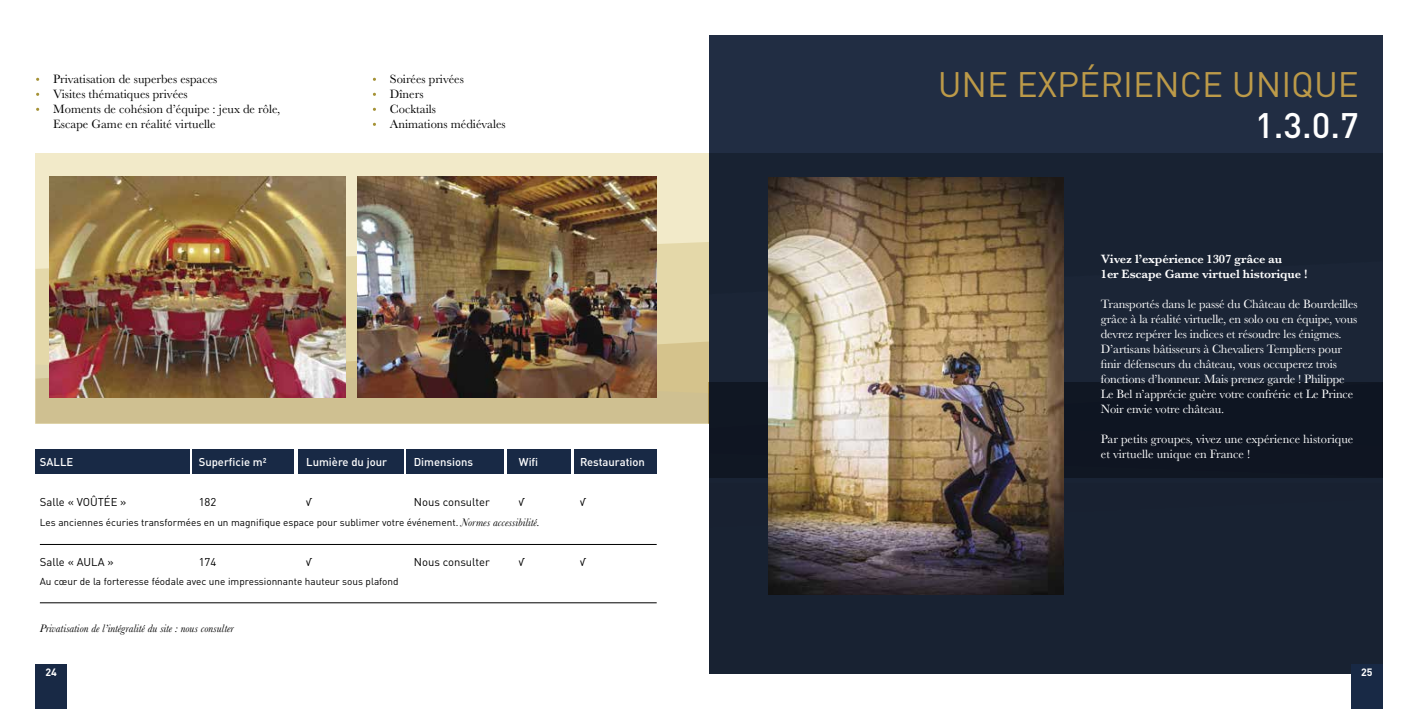
<style>
.page{position:relative;width:1418px;height:709px;background:#fff}
.page>*{position:absolute;margin:0;border:0;box-sizing:border-box;transform-origin:0 0}
.t1{font:35px "DIN Pro";color:#bc9a49}
.t2{font:500 35px "DIN Pro";color:#fff}
.t3{font:12.5px/15px "Baskerville";letter-spacing:-.01em;color:#fff}
.t4{font:12.5px/15px "Baskerville";color:#000}
.t5{font:600 12.5px/15px "Baskerville";letter-spacing:-.01em;color:#fff}
.t6{font:11.25px "DIN Pro";color:#000}
.t7{font:500 11.25px "DIN Pro";color:#fff}
.t8{font:italic 11.25px "Baskerville";color:#000}
.t9{font:700 10.5px "DIN Pro";color:#fff}
.t10{font:10px "DIN Pro";color:#000}
.s1{color:#fff}
.s2{font-family:"Baskerville";font-style:italic;font-size:11.25px}
</style>
<div class="page">
<div style="left:35px;top:153px;width:674px;height:270px;background:#f2eac9"></div>
<svg style="left:35px;top:242px;width:674px;height:99px;background:#e1d5a8"></svg>
<svg style="left:35px;top:341px;width:674px;height:23px;background:#d9c996"></svg>
<div style="left:35px;top:364px;width:674px;height:59px;background:#cfc091"></div>
<img style="left:50px;top:177px;width:295px;height:221px">
<img style="left:357px;top:177px;width:299px;height:221px">
<div style="left:35px;top:449px;width:155px;height:24px;background:#182945"></div>
<div style="left:193px;top:449px;width:101px;height:24px;background:#182945"></div>
<div style="left:298px;top:449px;width:105px;height:24px;background:#182945"></div>
<div style="left:406px;top:449px;width:98px;height:24px;background:#182945"></div>
<div style="left:507px;top:449px;width:64px;height:24px;background:#182945"></div>
<div style="left:573px;top:449px;width:83px;height:24px;background:#182945"></div>
<div style="left:35px;top:664px;width:32px;height:45px;background:#182945"></div>
<div style="left:709px;top:35px;width:673px;height:638px;background:#212d43"></div>
<div style="left:709px;top:153px;width:673px;height:520px;background:#182232"></div>
<div style="left:709px;top:383px;width:673px;height:28px;background:#0e1522"></div>
<svg style="left:709px;top:411px;width:673px;height:117px;fill:#101723"></svg>
<img style="left:768px;top:178px;width:295px;height:416px">
<div style="left:1350px;top:664px;width:32px;height:45px;background:#182945"></div>
<hr style="left:40px;top:602px;width:616px;height:1px;background:#000">
<hr style="left:40px;top:544px;width:616px;height:1px;background:#000">
<p class="t4" style="left:35px;top:72px;width:183px"><span class="s1">•</span> Privatisation de superbes espaces</p>
<p class="t4" style="left:35px;top:87px;width:154px"><span class="s1">•</span> Visites thématiques privées</p>
<p class="t4" style="left:53px;top:102px;width:229px;text-indent:-18px"><span class="s1">•</span> Moments de cohésion d’équipe : jeux de rôle,<br>Escape Game en réalité virtuelle</p>
<p class="t4" style="left:372px;top:72px;width:93px"><span class="s1">•</span> Soirées privées</p>
<p class="t4" style="left:372px;top:87px;width:53px"><span class="s1">•</span> Dîners</p>
<p class="t4" style="left:372px;top:102px;width:65px"><span class="s1">•</span> Cocktails</p>
<p class="t4" style="left:372px;top:117px;width:135px"><span class="s1">•</span> Animations médiévales</p>
<p class="t7" style="left:40px;top:452px;width:35px">SALLE</p>
<p class="t7" style="left:199px;top:452px;width:69px">Superficie m²</p>
<p class="t7" style="left:306px;top:452px;width:82px">Lumière du jour</p>
<p class="t7" style="left:414px;top:452px;width:61px">Dimensions</p>
<p class="t7" style="left:519px;top:452px;width:21px">Wifi</p>
<p class="t7" style="left:580px;top:452px;width:66px">Restauration</p>
<p class="t6" style="left:40px;top:493px;width:88px">Salle « VOÛTÉE »</p>
<p class="t6" style="left:199px;top:493px;width:19px">182</p>
<p class="t6" style="left:306px;top:493px;width:8px">√</p>
<p class="t6" style="left:414px;top:493px;width:78px">Nous consulter</p>
<p class="t6" style="left:519px;top:493px;width:8px">√</p>
<p class="t6" style="left:580px;top:493px;width:8px">√</p>
<p class="t10" style="left:40px;top:514px;width:501px">Les anciennes écuries transformées en un magnifique espace pour sublimer votre événement. <span class="s2">Normes accessibilité.</span></p>
<p class="t6" style="left:40px;top:553px;width:75px">Salle « AULA »</p>
<p class="t6" style="left:199px;top:553px;width:19px">174</p>
<p class="t6" style="left:306px;top:553px;width:8px">√</p>
<p class="t6" style="left:414px;top:553px;width:78px">Nous consulter</p>
<p class="t6" style="left:519px;top:553px;width:8px">√</p>
<p class="t6" style="left:580px;top:553px;width:8px">√</p>
<p class="t10" style="left:40px;top:574px;width:360px">Au cœur de la forteresse féodale avec une impressionnante hauteur sous plafond</p>
<p class="t8" style="left:40px;top:620px;width:195px">Privatisation de l’intégralité du site : nous consulter</p>
<p class="t9" style="left:46px;top:663px;width:13px">24</p>
<h1 class="t1" style="left:937px;top:57px;width:423px">UNE EXPÉRIENCE UNIQUE</h1>
<h1 class="t2" style="left:1254px;top:96px;width:105px">1.3.0.7</h1>
<p class="t5" style="left:1100px;top:251px;width:208px">Vivez l’expérience 1307 grâce au<br>1er Escape Game virtuel historique !</p>
<p class="t3" style="left:1100px;top:296px;width:258px">Transportés dans le passé du Château de Bourdeilles grâce à la réalité virtuelle, en solo ou en équipe, vous devrez repérer les indices et résoudre les énigmes.<br>D’artisans bâtisseurs à Chevaliers Templiers pour finir défenseurs du château, vous occuperez trois fonctions d’honneur. Mais prenez garde ! Philippe Le Bel n’apprécie guère votre confrérie et Le Prince Noir envie votre château.</p>
<p class="t3" style="left:1100px;top:431px;width:254px">Par petits groupes, vivez une expérience historique et virtuelle unique en France !</p>
<p class="t9" style="left:1360px;top:663px;width:13px">25</p>
</div>
